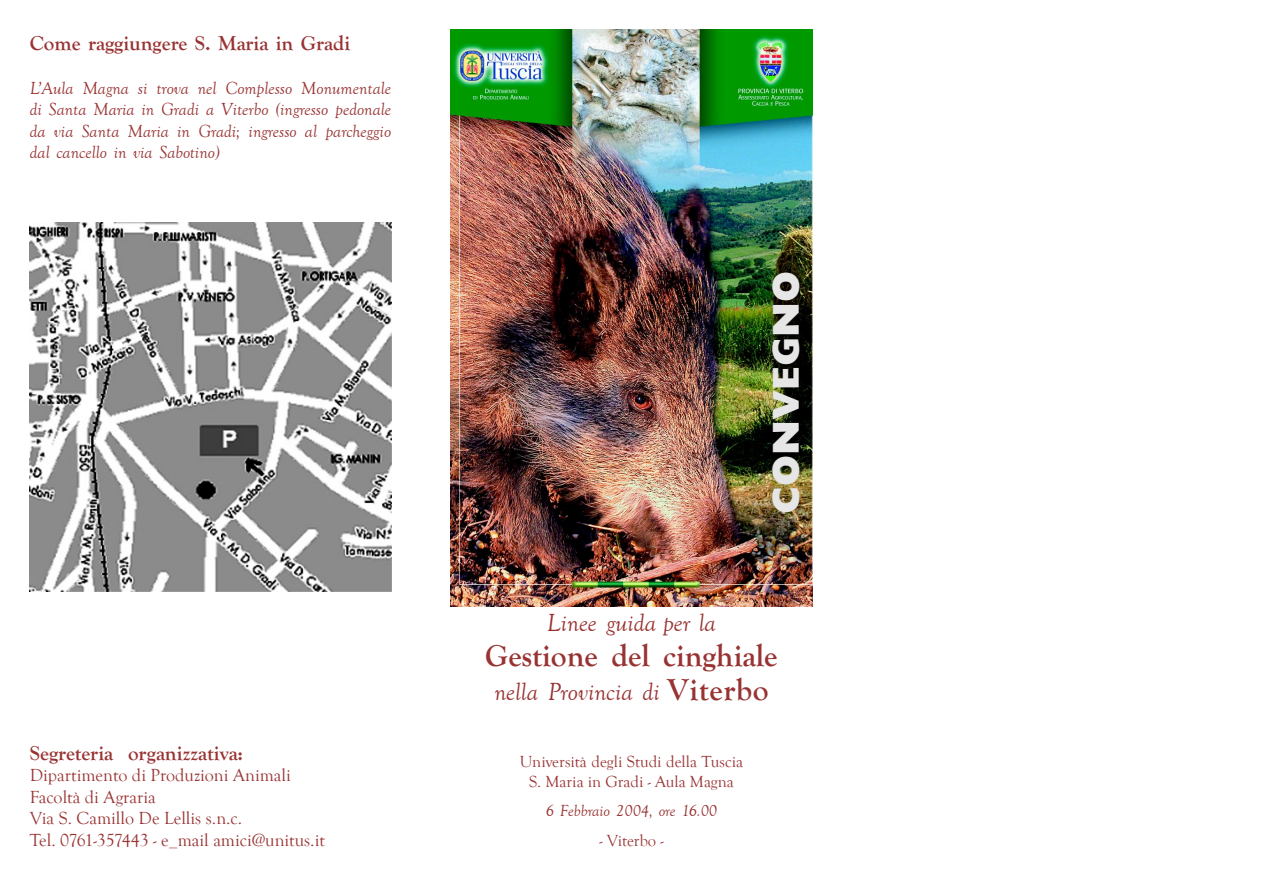
<style>
.page{position:relative;width:1263px;height:893px;background:#fff}
.page>*{position:absolute;margin:0;border:0;box-sizing:border-box;transform-origin:0 0}
.t1{font:800 37.5px "Gill Sans";color:#e6e6e6}
.t2{font:700 31.5px "Goudy Old Style T";color:#933}
.t3{font:italic 25.5px "Goudy Old Style T";color:#933}
.t4{font:700 21px "Goudy Old Style T";color:#933}
.t5{font:italic 18px/21.6px "Goudy Old Style T";color:#933;text-align:justify}
.t6{font:18px/21.6px "Goudy Old Style T";color:#933}
.t7{font:16.5px/19.8px "Goudy Old Style T";color:#933;text-align:center}
.t8{font:italic 16.5px "Goudy Old Style T";color:#933}
.s1{font-weight:700;font-style:normal;font-size:31.5px}
</style>
<div class="page">
<img style="left:451px;top:30px;width:361px;height:577px">
<img style="left:30px;top:223px;width:361px;height:368px">
<p class="t4" style="left:30px;top:32px;width:322px">Come raggiungere S. Maria in Gradi</p>
<p class="t5" style="left:30px;top:77px;width:363px">L’Aula Magna si trova nel Complesso Monumentale di Santa Maria in Gradi a Viterbo (ingresso pedonale da via Santa Maria in Gradi; ingresso al parcheggio dal cancello in via Sabotino)</p>
<p class="t4" style="left:30px;top:741px;width:215px">Segreteria organizzativa:</p>
<p class="t6" style="left:30px;top:765px;width:297px">Dipartimento di Produzioni Animali<br>Facoltà di Agraria<br>Via S. Camillo De Lellis s.n.c.<br>Tel. 0761-357443 - e_mail amici@unitus.it</p>
<p class="t1" style="left:764px;top:514px;width:245px;rotate:-90deg">CONVEGNO</p>
<p class="t3" style="left:547px;top:609px;width:171px">Linee guida per la</p>
<p class="t2" style="left:485px;top:637px;width:294px">Gestione del cinghiale</p>
<p class="t3" style="left:494px;top:678px;width:276px">nella Provincia di <span class="s1">Viterbo</span></p>
<p class="t7" style="left:520px;top:752px;width:225px">Università degli Studi della Tuscia<br>S. Maria in Gradi - Aula Magna</p>
<p class="t8" style="left:546px;top:801px;width:173px">6 Febbraio 2004, ore 16.00</p>
<p class="t7" style="left:599px;top:831px;width:66px">- Viterbo -</p>
</div>
